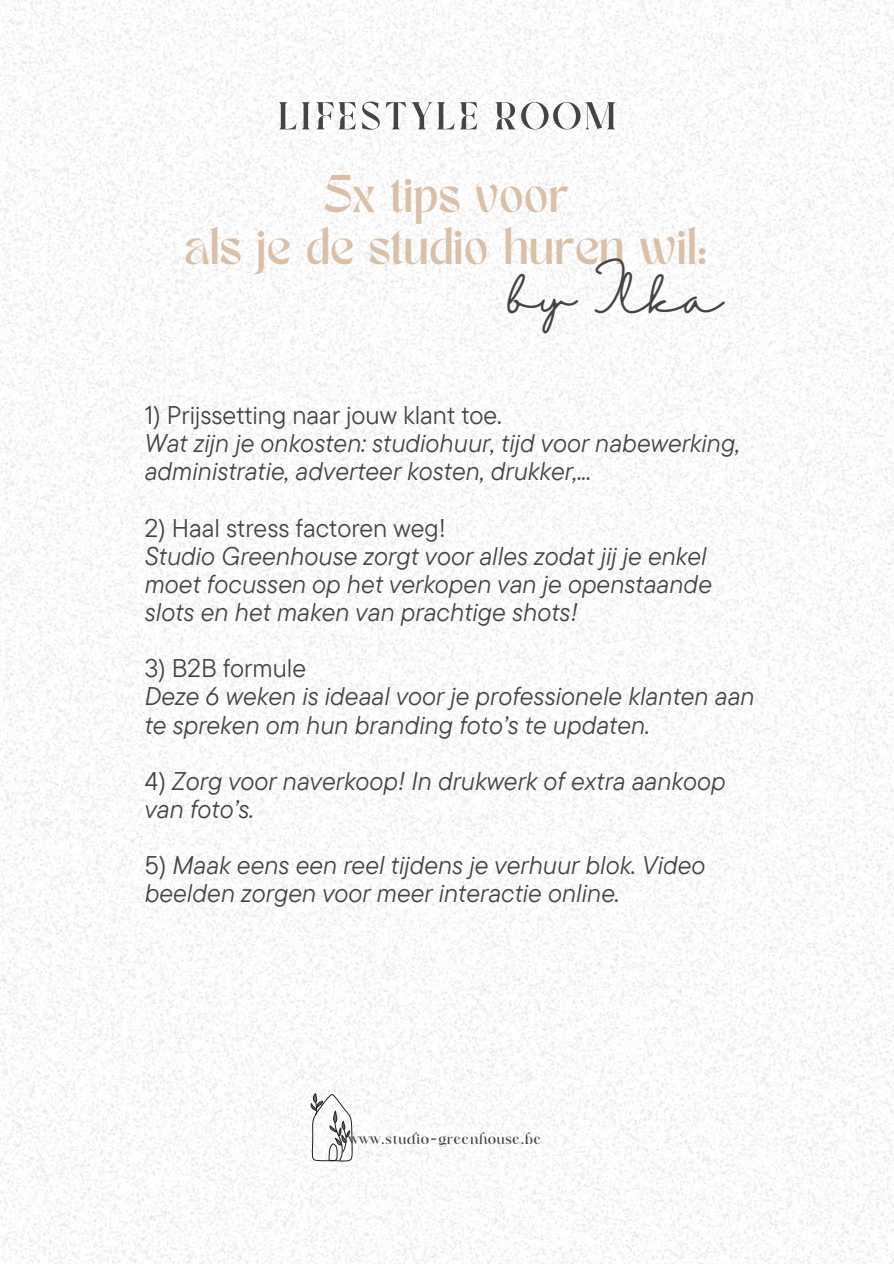
<style>
.page{position:relative;width:894px;height:1264px;background:#fff}
.page>*{position:absolute;margin:0;border:0;box-sizing:border-box;transform-origin:0 0}
.t1{font:700 55.5px "Frunchy Serif";letter-spacing:.03em;color:#444443}
.t2{font:45.45px "Halimun";color:#444443}
.t3{font:37.05px/51.8px "TANMERINGUE";color:#d9c0a6;text-align:center}
.t4{font:italic 25.5px/28.2px "TT Commons Pro";color:#444443}
.t5{font:700 21.15px "Frunchy Serif";letter-spacing:.03em;color:#444443}
.s1{font-style:normal}
</style>
<div class="page">
<img style="left:0;top:0;width:893px;height:1263px">
<svg style="left:311px;top:1093px;width:41px;height:68px"></svg>
<h4 class="t1" style="left:277px;top:90px;width:341px">LIFESTYLE ROOM</h4>
<h4 class="t3" style="left:184px;top:174px;width:524px">5x tips voor<br>als je de studio huren wil:</h4>
<p class="t2" style="left:509px;top:271px;width:215px">by Ilka</p>
<h1 class="t4" style="left:145px;top:400px;width:596px"><span class="s1">1) Prijssetting naar jouw klant toe.<br></span>Wat zijn je onkosten: studiohuur, tijd voor nabewerking, administratie, adverteer kosten, drukker,...</h1>
<h3 class="t4" style="left:145px;top:513px;width:568px"><span class="s1">2) Haal stress factoren weg!<br></span>Studio Greenhouse zorgt voor alles zodat jij je enkel moet focussen op het verkopen van je openstaande slots en het maken van prachtige shots!</h3>
<h2 class="t4" style="left:145px;top:653px;width:611px"><span class="s1">3) B2B formule<br></span>Deze 6 weken is ideaal voor je professionele klanten aan te spreken om hun branding foto’s te updaten.</h2>
<h4 class="t4" style="left:145px;top:766px;width:582px"><span class="s1">4)</span> Zorg voor naverkoop! In drukwerk of extra aankoop van foto’s.</h4>
<h4 class="t4" style="left:145px;top:850px;width:562px"><span class="s1">5)</span> Maak eens een reel tijdens je verhuur blok. Video beelden zorgen voor meer interactie online.</h4>
<h4 class="t5" style="left:348px;top:1128px;width:194px">www.studio-greenhouse.be</h4>
</div>
